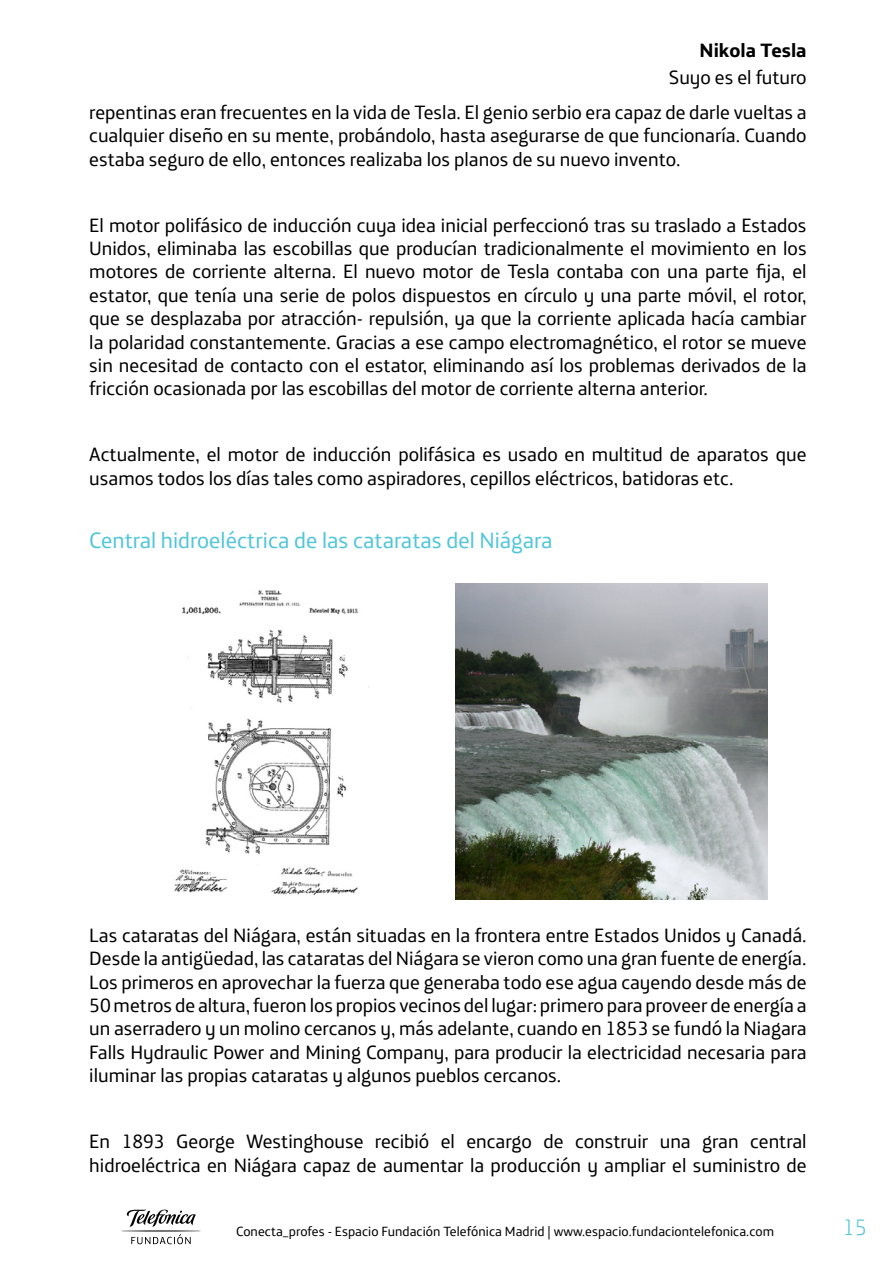
<style>
.page{position:relative;width:893px;height:1263px;background:#fff}
.page>*{position:absolute;margin:0;border:0;box-sizing:border-box;transform-origin:0 0}
.Subtitulo{font:22.5px "Telefonica Text";color:#52c6da}
.t1{font:300 22.5px "Telefonica Headline";color:#52c6da}
.TextoNormal{font:19.5px/23.4px "Telefonica Text";color:#000;text-align:justify}
.t2{font:700 19.5px "Telefonica Text";color:#000}
.t3{font:13.5px "Telefonica Text";letter-spacing:.005em;color:#000}
</style>
<div class="page">
<svg style="left:121px;top:1209px;width:80px;height:35px"></svg>
<img style="left:174px;top:590px;width:195px;height:305px">
<img style="left:456px;top:584px;width:312px;height:315px">
<p class="t2" style="left:700px;top:33px;width:109px">Nikola Tesla</p>
<p class="TextoNormal" style="left:669px;top:64px;width:139px">Suyo es el futuro</p>
<p class="TextoNormal" style="left:89px;top:98px;width:719px">repentinas eran frecuentes en la vida de Tesla. El genio serbio era capaz de darle vueltas a cualquier diseño en su mente, probándolo, hasta asegurarse de que funcionaría. Cuando estaba seguro de ello, entonces realizaba los planos de su nuevo invento.</p>
<p class="TextoNormal" style="left:89px;top:211px;width:719px">El motor polifásico de inducción cuya idea inicial perfeccionó tras su traslado a Estados Unidos, eliminaba las escobillas que producían tradicionalmente el movimiento en los motores de corriente alterna. El nuevo motor de Tesla contaba con una parte fija, el estator, que tenía una serie de polos dispuestos en círculo y una parte móvil, el rotor, que se desplazaba por atracción- repulsión, ya que la corriente aplicada hacía cambiar la polaridad constantemente. Gracias a ese campo electromagnético, el rotor se mueve sin necesitad de contacto con el estator, eliminando así los problemas derivados de la fricción ocasionada por las escobillas del motor de corriente alterna anterior.</p>
<p class="TextoNormal" style="left:89px;top:441px;width:719px">Actualmente, el motor de inducción polifásica es usado en multitud de aparatos que usamos todos los días tales como aspiradores, cepillos eléctricos, batidoras etc.</p>
<p class="Subtitulo" style="left:89px;top:521px;width:465px">Central hidroeléctrica de las cataratas del Niágara</p>
<p class="TextoNormal" style="left:89px;top:921px;width:719px">Las cataratas del Niágara, están situadas en la frontera entre Estados Unidos y Canadá.<br>Desde la antigüedad, las cataratas del Niágara se vieron como una gran fuente de energía.<br>Los primeros en aprovechar la fuerza que generaba todo ese agua cayendo desde más de 50 metros de altura, fueron los propios vecinos del lugar: primero para proveer de energía a un aserradero y un molino cercanos y, más adelante, cuando en 1853 se fundó la Niagara Falls Hydraulic Power and Mining Company, para producir la electricidad necesaria para iluminar las propias cataratas y algunos pueblos cercanos.</p>
<p class="TextoNormal" style="left:89px;top:1128px;width:719px">En 1893 George Westinghouse recibió el encargo de construir una gran central hidroeléctrica en Niágara capaz de aumentar la producción y ampliar el suministro de</p>
<p class="t3" style="left:236px;top:1220px;width:539px">Conecta_profes - Espacio Fundación Telefónica Madrid | www.espacio.fundaciontelefonica.com</p>
<p class="t1" style="left:843px;top:1209px;width:25px">15</p>
</div>
